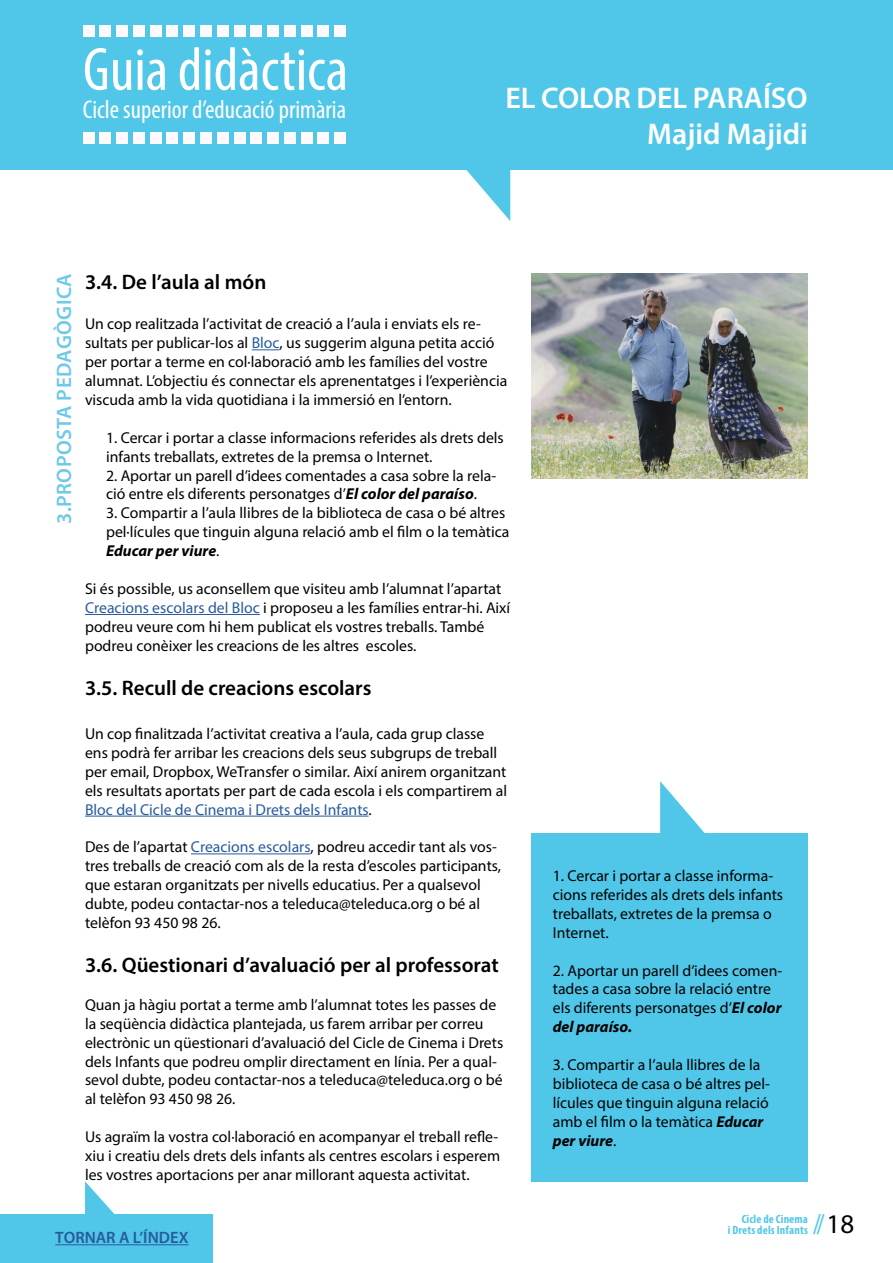
<style>
.page{position:relative;width:893px;height:1263px;background:#fff}
.page>*{position:absolute;margin:0;border:0;box-sizing:border-box;transform-origin:0 0}
.t1{font:condensed 61.5px "Myriad Pro";color:#fff}
.t2{font:600 30px/36px "Myriad Pro";color:#fff;text-align:right}
.t3{font:28.5px "Minion Pro";color:#50c7e9}
.t4{font:condensed 25.8px "Myriad Pro";color:#fff}
.t5{font:600 21px "Myriad Pro";color:#000}
.t6{font:600 21px "Myriad Pro";letter-spacing:.02em;color:#6fc9e8}
.t7{font:600 16.5px "Myriad Pro";color:#275b9b}
.t8{font:15.75px/18.9px "Myriad Pro";color:#000}
.t9{font:700 condensed 12px/10.5px "Myriad Pro";letter-spacing:.015em;color:#50c7e9;text-align:right}
.s1{color:#275b9b}
.s2{font-weight:700;font-style:italic}
.s3{font-family:"Myriad Pro";font-size:27px;color:#000}
</style>
<div class="page">
<div style="left:0;top:0;width:893px;height:169px;background:#50c7e9"></div>
<svg style="left:459px;top:169px;width:51px;height:52px"></svg>
<div style="left:83px;top:26px;width:11px;height:11px;background:#fefafc"></div>
<div style="left:100px;top:26px;width:11px;height:11px;background:#fefafc"></div>
<div style="left:116px;top:26px;width:12px;height:11px;background:#fefafc"></div>
<div style="left:133px;top:26px;width:12px;height:11px;background:#fefafc"></div>
<div style="left:150px;top:26px;width:11px;height:11px;background:#fefafc"></div>
<div style="left:167px;top:26px;width:11px;height:11px;background:#fefafc"></div>
<div style="left:183px;top:26px;width:12px;height:11px;background:#fefafc"></div>
<div style="left:200px;top:26px;width:12px;height:11px;background:#fefafc"></div>
<div style="left:217px;top:26px;width:11px;height:11px;background:#fefafc"></div>
<div style="left:234px;top:26px;width:11px;height:11px;background:#fefafc"></div>
<div style="left:251px;top:26px;width:11px;height:11px;background:#fefafc"></div>
<div style="left:267px;top:26px;width:12px;height:11px;background:#fefafc"></div>
<div style="left:284px;top:26px;width:12px;height:11px;background:#fefafc"></div>
<div style="left:301px;top:26px;width:11px;height:11px;background:#fefafc"></div>
<div style="left:318px;top:26px;width:11px;height:11px;background:#fefafc"></div>
<div style="left:334px;top:26px;width:12px;height:11px;background:#fefafc"></div>
<div style="left:83px;top:132px;width:11px;height:12px;background:#fefafc"></div>
<div style="left:100px;top:132px;width:11px;height:12px;background:#fefafc"></div>
<div style="left:116px;top:132px;width:12px;height:12px;background:#fefafc"></div>
<div style="left:133px;top:132px;width:12px;height:12px;background:#fefafc"></div>
<div style="left:150px;top:132px;width:11px;height:12px;background:#fefafc"></div>
<div style="left:167px;top:132px;width:11px;height:12px;background:#fefafc"></div>
<div style="left:183px;top:132px;width:12px;height:12px;background:#fefafc"></div>
<div style="left:200px;top:132px;width:12px;height:12px;background:#fefafc"></div>
<div style="left:217px;top:132px;width:11px;height:12px;background:#fefafc"></div>
<div style="left:234px;top:132px;width:11px;height:12px;background:#fefafc"></div>
<div style="left:251px;top:132px;width:11px;height:12px;background:#fefafc"></div>
<div style="left:267px;top:132px;width:12px;height:12px;background:#fefafc"></div>
<div style="left:284px;top:132px;width:12px;height:12px;background:#fefafc"></div>
<div style="left:301px;top:132px;width:11px;height:12px;background:#fefafc"></div>
<div style="left:318px;top:132px;width:11px;height:12px;background:#fefafc"></div>
<div style="left:334px;top:132px;width:12px;height:12px;background:#fefafc"></div>
<svg style="left:660px;top:781px;width:45px;height:52px"></svg>
<div style="left:531px;top:833px;width:277px;height:349px;background:#50c7e9"></div>
<svg style="left:252px;top:349px;width:27px;height:1px"></svg>
<hr style="left:85px;top:614px;width:175px;height:1px;background:#275b9b">
<hr style="left:85px;top:816px;width:284px;height:1px;background:#275b9b">
<hr style="left:191px;top:853px;width:119px;height:1px;background:#275b9b">
<svg style="left:85px;top:1181px;width:30px;height:33px"></svg>
<div style="left:0;top:1214px;width:213px;height:49px;background:#50c7e9"></div>
<hr style="left:55px;top:1244px;width:134px;height:1px;background:#275b9b">
<img style="left:532px;top:273px;width:275px;height:206px">
<h1 class="t1" style="left:83px;top:32px;width:267px">Guia didàctica</h1>
<h3 class="t4" style="left:83px;top:94px;width:265px">Cicle superior d’educació primària</h3>
<h2 class="t2" style="left:505px;top:79px;width:304px">EL COLOR DEL PARAÍSO<br>Majid Majidi</h2>
<h3 class="t6" style="left:51px;top:523px;width:252px;rotate:-90deg">3.PROPOSTA PEDAGÒGICA</h3>
<h3 class="t5" style="left:85px;top:268px;width:183px">3.4. De l’aula al món</h3>
<p class="t8" style="left:85px;top:314px;width:424px">Un cop realitzada l’activitat de creació a l’aula i enviats els re&shy;sultats per publicar-los al <span class="s1">Bloc</span>, us suggerim alguna petita acció per portar a terme en col·laboració amb les famílies del vostre alumnat. L’objectiu és connectar els aprenentatges i l’experiència viscuda amb la vida quotidiana i la immersió en l’entorn.</p>
<p class="t8" style="left:106px;top:428px;width:399px">1. Cercar i portar a classe informacions referides als drets dels infants treballats, extretes de la premsa o Internet.</p>
<p class="t8" style="left:106px;top:466px;width:392px">2. Aportar un parell d’idees comentades a casa sobre la rela&shy;ció entre els diferents personatges d’<span class="s2">El color del paraíso</span>.</p>
<p class="t8" style="left:106px;top:503px;width:405px">3. Compartir a l’aula llibres de la biblioteca de casa o bé altres pel·lícules que tinguin alguna relació amb el film o la temàtica<br><span class="s2">Educar per viure</span>.</p>
<p class="t8" style="left:85px;top:579px;width:427px">Si és possible, us aconsellem que visiteu amb l’alumnat l’apartat <span class="s1">Creacions escolars del Bloc</span> i proposeu a les famílies entrar-hi. Així podreu veure com hi hem publicat els vostres treballs. També podreu conèixer les creacions de les altres escoles.</p>
<h3 class="t5" style="left:85px;top:674px;width:288px">3.5. Recull de creacions escolars</h3>
<p class="t8" style="left:85px;top:724px;width:424px">Un cop finalitzada l’activitat creativa a l’aula, cada grup classe ens podrà fer arribar les creacions dels seus subgrups de treball per email, Dropbox, WeTransfer o similar. Així anirem organitzant els resultats aportats per part de cada escola i els compartirem al <span class="s1">Bloc del Cicle de Cinema i Drets dels Infants</span>.</p>
<p class="t8" style="left:85px;top:837px;width:418px">Des de l’apartat <span class="s1">Creacions escolars</span>, podreu accedir tant als vos&shy;tres treballs de creació com als de la resta d’escoles participants, que estaran organitzats per nivells educatius. Per a qualsevol dubte, podeu contactar-nos a teleduca@teleduca.org o bé al telèfon 93 450 98 26.</p>
<h3 class="t5" style="left:85px;top:952px;width:415px">3.6. Qüestionari d’avaluació per al professorat</h3>
<p class="t8" style="left:85px;top:995px;width:420px">Quan ja hàgiu portat a terme amb l’alumnat totes les passes de la seqüència didàctica plantejada, us farem arribar per correu electrònic un qüestionari d’avaluació del Cicle de Cinema i Drets dels Infants que podreu omplir directament en línia. Per a qual&shy;sevol dubte, podeu contactar-nos a teleduca@teleduca.org o bé al telèfon 93 450 98 26.</p>
<p class="t8" style="left:85px;top:1127px;width:417px;text-align:justify">Us agraïm la vostra col·laboració en acompanyar el treball refle&shy;xiu i creatiu dels drets dels infants als centres escolars i esperem les vostres aportacions per anar millorant aquesta activitat.</p>
<p class="t7" style="left:55px;top:1227px;width:135px">TORNAR A L’ÍNDEX</p>
<p class="t8" style="left:553px;top:866px;width:232px">1. Cercar i portar a classe informa&shy;cions referides als drets dels infants treballats, extretes de la premsa o<br>Internet.</p>
<p class="t8" style="left:553px;top:960px;width:231px">2. Aportar un parell d’idees comen&shy;tades a casa sobre la relació entre els diferents personatges d’<span class="s2">El color del paraíso.</span></p>
<p class="t8" style="left:553px;top:1055px;width:218px">3. Compartir a l’aula llibres de la biblioteca de casa o bé altres pel· lícules que tinguin alguna relació amb el film o la temàtica <span class="s2">Educar per viure</span>.</p>
<h3 class="t3" style="left:812px;top:1204px;width:43px">//<span class="s3">18</span></h3>
<p class="t9" style="left:728px;top:1213px;width:82px">Cicle de Cinema<br>i Drets dels Infants</p>
</div>
